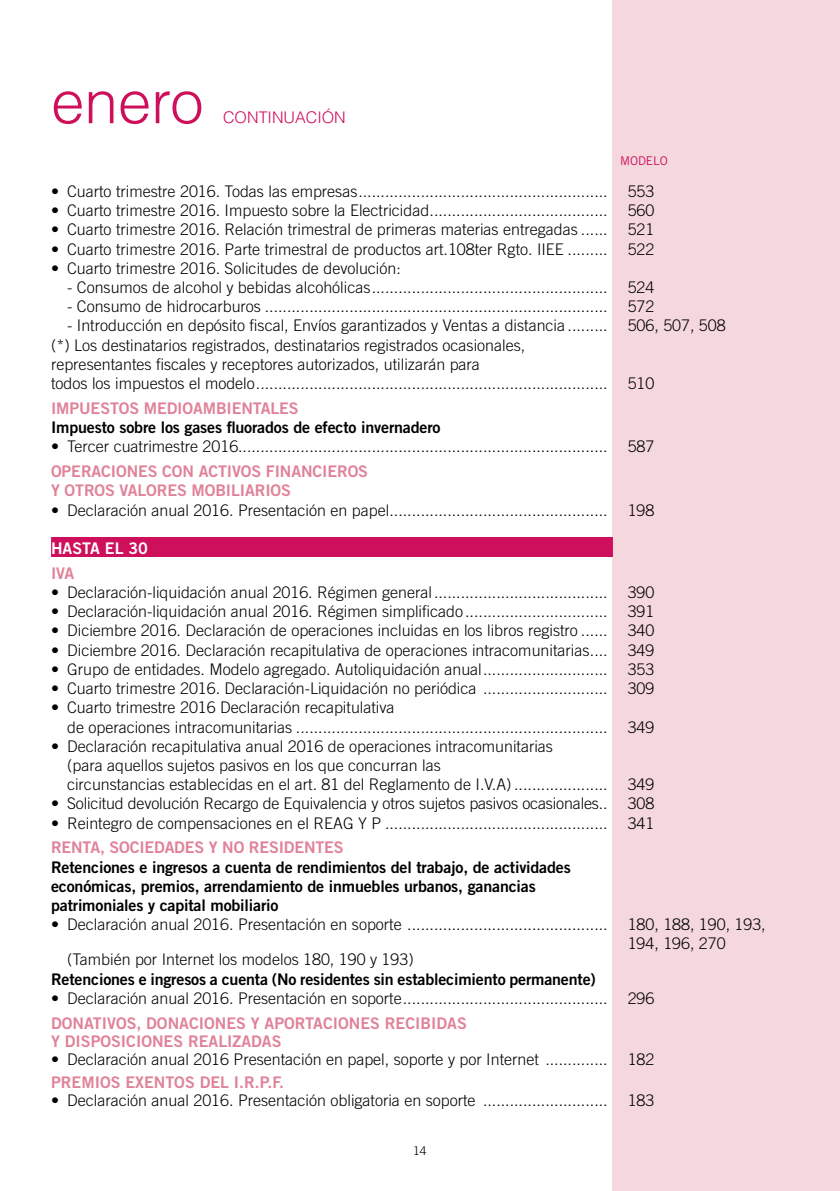
<style>
.page{position:relative;width:840px;height:1191px;background:#fff}
.page>*{position:absolute;margin:0;border:0;box-sizing:border-box;transform-origin:0 0}
.t1{font:300 60px "Helvetica";color:#ce0f5c}
.t2{font:300 16px/19.2px "Trade Gothic";color:#000}
.t3{font:16px/19.2px "Trade Gothic Bold Two";letter-spacing:-.01em;color:#000}
.t4{font:16px/19.2px "Trade Gothic Bold Two";letter-spacing:-.005em;color:#e08298}
.t5{font:300 16px "Helvetica";color:#ce0f5c}
.t6{font:16px "Trade Gothic Bold Two";color:#fff}
.t7{font:12px "Trade Gothic";letter-spacing:-.01em;color:#ce0f5c}
.t8{font:300 12px "Trade Gothic";color:#000}
</style>
<div class="page">
<div style="left:612px;top:0;width:227px;height:1191px;background:#f5d8de"></div>
<div style="left:51px;top:537px;width:561px;height:20px;background:#ce0f5c"></div>
<h1 class="t1" style="left:51px;top:64px;width:154px">enero</h1>
<p class="t5" style="left:223px;top:108px;width:124px">CONTINUACIÓN</p>
<p class="t7" style="left:620px;top:154px;width:49px">MODELO</p>
<p class="t2" style="left:51px;top:181px;width:558px">• Cuarto trimestre 2016. Todas las empresas ........................................................</p>
<p class="t2" style="left:627px;top:181px;width:28px">553</p>
<p class="t2" style="left:51px;top:201px;width:557px">• Cuarto trimestre 2016. Impuesto sobre la Electricidad ........................................</p>
<p class="t2" style="left:627px;top:201px;width:28px">560</p>
<p class="t2" style="left:51px;top:220px;width:558px">• Cuarto trimestre 2016. Relación trimestral de primeras materias entregadas ......</p>
<p class="t2" style="left:627px;top:220px;width:28px">521</p>
<p class="t2" style="left:51px;top:239px;width:557px">• Cuarto trimestre 2016. Parte trimestral de productos art.108ter Rgto. IIEE .........</p>
<p class="t2" style="left:627px;top:239px;width:28px">522</p>
<p class="t2" style="left:51px;top:258px;width:351px">• Cuarto trimestre 2016. Solicitudes de devolución:</p>
<p class="t2" style="left:67px;top:277px;width:541px">- Consumos de alcohol y bebidas alcohólicas .....................................................</p>
<p class="t2" style="left:627px;top:277px;width:28px">524</p>
<p class="t2" style="left:67px;top:297px;width:541px">- Consumo de hidrocarburos .............................................................................</p>
<p class="t2" style="left:627px;top:297px;width:28px">572</p>
<p class="t2" style="left:67px;top:316px;width:542px">- Introducción en depósito fiscal, Envíos garantizados y Ventas a distancia .........</p>
<p class="t2" style="left:627px;top:316px;width:99px">506, 507, 508</p>
<p class="t2" style="left:51px;top:335px;width:557px">(*) Los destinatarios registrados, destinatarios registrados ocasionales, representantes fiscales y receptores autorizados, utilizarán para<br>todos los impuestos el modelo ...............................................................................</p>
<p class="t2" style="left:627px;top:373px;width:28px">510</p>
<p class="t4" style="left:51px;top:398px;width:249px">IMPUESTOS MEDIOAMBIENTALES</p>
<p class="t3" style="left:51px;top:417px;width:391px">Impuesto sobre los gases fluorados de efecto invernadero</p>
<p class="t2" style="left:51px;top:437px;width:557px">• Tercer cuatrimestre 2016...................................................................................</p>
<p class="t2" style="left:627px;top:437px;width:28px">587</p>
<p class="t4" style="left:51px;top:461px;width:318px">OPERACIONES CON ACTIVOS FINANCIEROS<br>Y OTROS VALORES MOBILIARIOS</p>
<p class="t2" style="left:51px;top:500px;width:557px">• Declaración anual 2016. Presentación en papel .................................................</p>
<p class="t2" style="left:627px;top:500px;width:28px">198</p>
<p class="t6" style="left:51px;top:538px;width:98px">HASTA EL 30</p>
<p class="t4" style="left:51px;top:563px;width:25px">IVA</p>
<p class="t2" style="left:51px;top:582px;width:557px">• Declaración-liquidación anual 2016. Régimen general .......................................</p>
<p class="t2" style="left:627px;top:582px;width:28px">390</p>
<p class="t2" style="left:51px;top:602px;width:557px">• Declaración-liquidación anual 2016. Régimen simplificado ................................</p>
<p class="t2" style="left:627px;top:602px;width:28px">391</p>
<p class="t2" style="left:51px;top:621px;width:558px">• Diciembre 2016. Declaración de operaciones incluidas en los libros registro ......</p>
<p class="t2" style="left:627px;top:621px;width:28px">340</p>
<p class="t2" style="left:51px;top:640px;width:558px">• Diciembre 2016. Declaración recapitulativa de operaciones intracomunitarias ....</p>
<p class="t2" style="left:627px;top:640px;width:28px">349</p>
<p class="t2" style="left:51px;top:659px;width:557px">• Grupo de entidades. Modelo agregado. Autoliquidación anual ............................</p>
<p class="t2" style="left:627px;top:659px;width:28px">353</p>
<p class="t2" style="left:51px;top:678px;width:557px">• Cuarto trimestre 2016. Declaración-Liquidación no periódica ............................</p>
<p class="t2" style="left:627px;top:678px;width:28px">309</p>
<p class="t2" style="left:67px;top:698px;width:541px;text-indent:-16px">• Cuarto trimestre 2016 Declaración recapitulativa<br>de operaciones intracomunitarias ......................................................................</p>
<p class="t2" style="left:627px;top:717px;width:28px">349</p>
<p class="t2" style="left:67px;top:736px;width:541px;text-indent:-16px">• Declaración recapitulativa anual 2016 de operaciones intracomunitarias<br>(para aquellos sujetos pasivos en los que concurran las<br>circunstancias establecidas en el art. 81 del Reglamento de I.V.A) .....................</p>
<p class="t2" style="left:627px;top:774px;width:28px">349</p>
<p class="t2" style="left:51px;top:794px;width:558px">• Solicitud devolución Recargo de Equivalencia y otros sujetos pasivos ocasionales..</p>
<p class="t2" style="left:627px;top:794px;width:28px">308</p>
<p class="t2" style="left:51px;top:813px;width:557px">• Reintegro de compensaciones en el REAG Y P ..................................................</p>
<p class="t2" style="left:627px;top:813px;width:28px">341</p>
<p class="t4" style="left:51px;top:838px;width:294px">RENTA, SOCIEDADES Y NO RESIDENTES</p>
<p class="t3" style="left:51px;top:857px;width:521px">Retenciones e ingresos a cuenta de rendimientos del trabajo, de actividades económicas, premios, arrendamiento de inmuebles urbanos, ganancias patrimoniales y capital mobiliario</p>
<p class="t2" style="left:51px;top:914px;width:557px">• Declaración anual 2016. Presentación en soporte .............................................</p>
<p class="t2" style="left:627px;top:914px;width:139px">180, 188, 190, 193,<br>194, 196, 270</p>
<p class="t2" style="left:67px;top:950px;width:348px">(También por Internet los modelos 180, 190 y 193)</p>
<p class="t3" style="left:51px;top:969px;width:546px">Retenciones e ingresos a cuenta (No residentes sin establecimiento permanente)</p>
<p class="t2" style="left:51px;top:988px;width:557px">• Declaración anual 2016. Presentación en soporte ..............................................</p>
<p class="t2" style="left:627px;top:988px;width:28px">296</p>
<p class="t4" style="left:51px;top:1013px;width:417px;line-height:18px">DONATIVOS, DONACIONES Y APORTACIONES RECIBIDAS<br>Y DISPOSICIONES REALIZADAS</p>
<p class="t2" style="left:51px;top:1049px;width:557px">• Declaración anual 2016 Presentación en papel, soporte y por Internet ..............</p>
<p class="t2" style="left:627px;top:1049px;width:28px">182</p>
<p class="t4" style="left:51px;top:1072px;width:234px">PREMIOS EXENTOS DEL I.R.P.F.</p>
<p class="t2" style="left:51px;top:1091px;width:557px">• Declaración anual 2016. Presentación obligatoria en soporte ............................</p>
<p class="t2" style="left:627px;top:1091px;width:28px">183</p>
<p class="t8" style="left:413px;top:1143px;width:15px">14</p>
</div>
